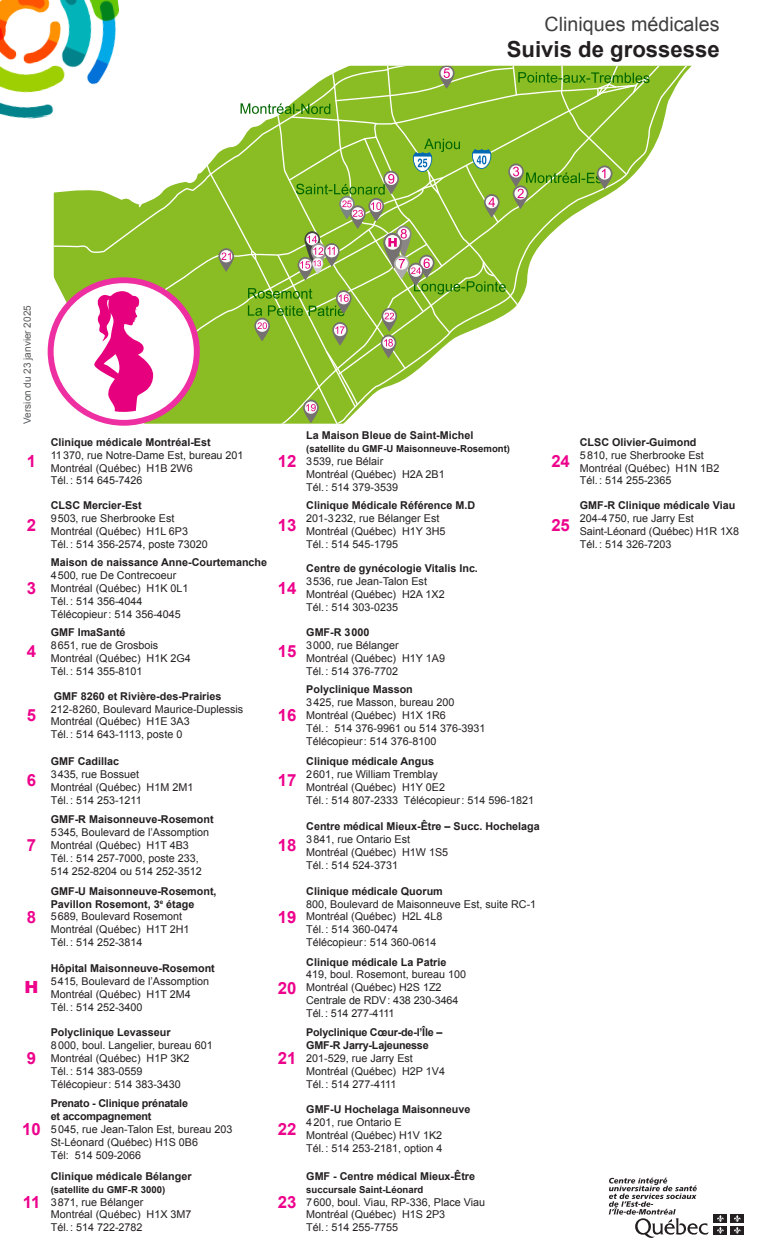
<style>
.page{position:relative;width:765px;height:1260px;background:#fff}
.page>*{position:absolute;margin:0;border:0;box-sizing:border-box;transform-origin:0 0}
.t1{font:700 22.12px "Arial";color:#231f20}
.t2{font:19.75px "Arial";color:#3e3e3f}
.t3{font:700 16.75px "Arial";color:#ed028c}
.t4{font:900 16.75px "Arial";color:#ed028c}
.t5{font:10.75px/12.9px "Arial";color:#231f20}
.t6{font:700 10.75px/12.9px "Arial";color:#231f20}
.t7{font:700 10.75px/12.9px "Arial";letter-spacing:-.02em;color:#231f20}
.t8{font:10px "Arial";color:#57585a}
.t9{font:700 9.62px "Arial";color:#231f20}
</style>
<div class="page">
<svg style="left:650px;top:66px;width:42px;height:88px"></svg>
<svg style="left:609px;top:1178px;width:100px;height:60px"></svg>
<div style="left:714px;top:1214px;width:13px;height:9px;background:#231f20"></div>
<div style="left:731px;top:1214px;width:13px;height:9px;background:#231f20"></div>
<div style="left:714px;top:1226px;width:13px;height:8px;background:#231f20"></div>
<svg style="left:717px;top:1215px;width:7px;height:19px"></svg>
<div style="left:731px;top:1226px;width:13px;height:8px;background:#231f20"></div>
<svg style="left:734px;top:1215px;width:7px;height:19px"></svg>
<img style="left:0;top:0;width:119px;height:119px">
<svg style="left:48px;top:66px;width:602px;height:360px"></svg>
<p class="t2" style="left:545px;top:11px;width:177px">Cliniques médicales</p>
<p class="t1" style="left:507px;top:35px;width:215px">Suivis de grossesse</p>
<p class="t8" style="left:21px;top:424px;width:120px;rotate:-90deg">Version du 23 janvier 2025</p>
<p class="t3" style="left:27px;top:450px;width:11px">1</p>
<p class="t6" style="left:51px;top:436px;width:161px">Clinique médicale Montréal-Est</p>
<p class="t5" style="left:51px;top:449px;width:194px">11370, rue Notre-Dame Est, bureau 201</p>
<p class="t5" style="left:51px;top:461px;width:143px">Montréal (Québec) H1B 2W6</p>
<p class="t5" style="left:51px;top:474px;width:93px">Tél.: 514 645-7426</p>
<p class="t3" style="left:278px;top:450px;width:20px">12</p>
<p class="t6" style="left:306px;top:429px;width:169px">La Maison Bleue de Saint-Michel</p>
<p class="t9" style="left:306px;top:442px;width:205px">(satellite du GMF-U Maisonneuve-Rosemont)</p>
<p class="t5" style="left:306px;top:455px;width:140px">3 539, rue Bélair<br>Montréal (Québec) H2A 2B1</p>
<p class="t5" style="left:306px;top:481px;width:93px">Tél.: 514 379-3539</p>
<p class="t3" style="left:551px;top:450px;width:20px">24</p>
<p class="t6" style="left:580px;top:436px;width:118px">CLSC Olivier-Guimond</p>
<p class="t5" style="left:580px;top:449px;width:126px">5810, rue Sherbrooke Est</p>
<p class="t5" style="left:580px;top:461px;width:141px">Montréal (Québec) H1N 1B2</p>
<p class="t5" style="left:580px;top:474px;width:93px">Tél.: 514 255-2365</p>
<p class="t3" style="left:27px;top:514px;width:11px">2</p>
<p class="t6" style="left:51px;top:499px;width:93px">CLSC Mercier-Est</p>
<p class="t5" style="left:51px;top:512px;width:139px">9 503, rue Sherbrooke Est<br>Montréal (Québec) H1L 6P3</p>
<p class="t5" style="left:51px;top:538px;width:159px">Tél.: 514 356-2574, poste 73020</p>
<p class="t3" style="left:278px;top:514px;width:20px">13</p>
<p class="t6" style="left:306px;top:499px;width:170px">Clinique Médicale Référence M.D</p>
<p class="t5" style="left:306px;top:512px;width:135px">201-3232, rue Bélanger Est</p>
<p class="t5" style="left:306px;top:525px;width:141px">Montréal (Québec) H1Y 3H5</p>
<p class="t5" style="left:306px;top:538px;width:93px">Tél.: 514 545-1795</p>
<p class="t3" style="left:551px;top:514px;width:20px">25</p>
<p class="t6" style="left:580px;top:499px;width:157px">GMF-R Clinique médicale Viau</p>
<p class="t5" style="left:580px;top:512px;width:115px">204-4750, rue Jarry Est</p>
<p class="t5" style="left:580px;top:525px;width:161px">Saint-Léonard (Québec) H1R 1X8</p>
<p class="t5" style="left:580px;top:538px;width:93px">Tél.: 514 326-7203</p>
<p class="t3" style="left:27px;top:577px;width:11px">3</p>
<p class="t6" style="left:51px;top:556px;width:218px">Maison de naissance Anne-Courtemanche</p>
<p class="t5" style="left:51px;top:569px;width:139px">4 500, rue De Contrecoeur<br>Montréal (Québec) H1K 0L1</p>
<p class="t5" style="left:51px;top:595px;width:132px">Tél.: 514 356-4044<br>Télécopieur: 514 356-4045</p>
<p class="t3" style="left:278px;top:577px;width:20px">14</p>
<p class="t6" style="left:306px;top:563px;width:173px">Centre de gynécologie Vitalis Inc.</p>
<p class="t5" style="left:306px;top:575px;width:122px">3 536, rue Jean-Talon Est</p>
<p class="t5" style="left:306px;top:588px;width:140px">Montréal (Québec) H2A 1X2</p>
<p class="t5" style="left:306px;top:601px;width:93px">Tél.: 514 303-0235</p>
<p class="t3" style="left:27px;top:640px;width:11px">4</p>
<p class="t6" style="left:51px;top:626px;width:76px">GMF ImaSanté</p>
<p class="t5" style="left:51px;top:639px;width:142px">8 651, rue de Grosbois<br>Montréal (Québec) H1K 2G4</p>
<p class="t5" style="left:51px;top:664px;width:93px">Tél.: 514 355-8101</p>
<p class="t3" style="left:278px;top:640px;width:20px">15</p>
<p class="t6" style="left:306px;top:626px;width:65px">GMF-R 3 000</p>
<p class="t5" style="left:306px;top:639px;width:140px">3 000, rue Bélanger<br>Montréal (Québec) H1Y 1A9</p>
<p class="t5" style="left:306px;top:664px;width:93px">Tél.: 514 376-7702</p>
<p class="t3" style="left:27px;top:704px;width:11px">5</p>
<p class="t6" style="left:54px;top:690px;width:169px">GMF 8260 et Rivière-des-Prairies</p>
<p class="t5" style="left:51px;top:702px;width:194px">212-8 260, Boulevard Maurice-Duplessis<br>Montréal (Québec) H1E 3A3</p>
<p class="t5" style="left:51px;top:728px;width:133px">Tél.: 514 643-1113, poste 0</p>
<p class="t3" style="left:278px;top:704px;width:20px">16</p>
<p class="t6" style="left:306px;top:683px;width:108px">Polyclinique Masson</p>
<p class="t5" style="left:306px;top:696px;width:150px">3425, rue Masson, bureau 200</p>
<p class="t5" style="left:306px;top:709px;width:141px">Montréal (Québec) H1X 1R6</p>
<p class="t5" style="left:306px;top:722px;width:181px">Tél.: 514 376-9961 ou 514 376-3931</p>
<p class="t5" style="left:306px;top:735px;width:132px">Télécopieur: 514 376-8100</p>
<p class="t3" style="left:27px;top:769px;width:11px">6</p>
<p class="t6" style="left:51px;top:755px;width:70px">GMF Cadillac</p>
<p class="t5" style="left:51px;top:768px;width:144px">3 435, rue Bossuet<br>Montréal (Québec) H1M 2M1</p>
<p class="t5" style="left:51px;top:793px;width:93px">Tél.: 514 253-1211</p>
<p class="t3" style="left:278px;top:769px;width:20px">17</p>
<p class="t6" style="left:306px;top:755px;width:129px">Clinique médicale Angus</p>
<p class="t5" style="left:306px;top:768px;width:140px">2 601, rue William Tremblay<br>Montréal (Québec) H1Y 0E2</p>
<p class="t5" style="left:306px;top:793px;width:229px">Tél.: 514 807-2333 Télécopieur: 514 596-1821</p>
<p class="t3" style="left:27px;top:834px;width:11px">7</p>
<p class="t6" style="left:51px;top:813px;width:164px">GMF-R Maisonneuve-Rosemont</p>
<p class="t5" style="left:51px;top:826px;width:160px">5 345, Boulevard de l’Assomption<br>Montréal (Québec) H1T 4B3</p>
<p class="t5" style="left:51px;top:852px;width:150px">Tél.: 514 257-7000, poste 233,</p>
<p class="t5" style="left:51px;top:865px;width:152px">514 252-8204 ou 514 252-3512</p>
<p class="t3" style="left:278px;top:834px;width:20px">18</p>
<p class="t6" style="left:306px;top:820px;width:235px">Centre médical Mieux-Être – Succ. Hochelaga</p>
<p class="t5" style="left:306px;top:833px;width:143px">3841, rue Ontario Est<br>Montréal (Québec) H1W 1S5</p>
<p class="t5" style="left:306px;top:859px;width:93px">Tél.: 514 524-3731</p>
<p class="t3" style="left:27px;top:906px;width:11px">8</p>
<p class="t6" style="left:51px;top:885px;width:167px">GMF-U Maisonneuve-Rosemont,<br>Pavillon Rosemont, 3<sup>e</sup> étage</p>
<p class="t5" style="left:51px;top:910px;width:140px">5 689, Boulevard Rosemont<br>Montréal (Québec) H1T 2H1</p>
<p class="t5" style="left:51px;top:936px;width:93px">Tél.: 514 252-3814</p>
<p class="t3" style="left:278px;top:906px;width:20px">19</p>
<p class="t6" style="left:306px;top:885px;width:138px">Clinique médicale Quorum</p>
<p class="t5" style="left:306px;top:897px;width:232px">800, Boulevard de Maisonneuve Est, suite RC-1<br>Montréal (Québec) H2L 4L8</p>
<p class="t5" style="left:306px;top:923px;width:93px">Tél.: 514 360-0474</p>
<p class="t5" style="left:306px;top:936px;width:132px">Télécopieur: 514 360-0614</p>
<p class="t4" style="left:25px;top:975px;width:15px">H</p>
<p class="t6" style="left:51px;top:962px;width:166px">Hôpital Maisonneuve-Rosemont</p>
<p class="t5" style="left:51px;top:975px;width:160px">5 415, Boulevard de l’Assomption<br>Montréal (Québec) H1T 2M4</p>
<p class="t5" style="left:51px;top:1001px;width:93px">Tél.: 514 252-3400</p>
<p class="t3" style="left:278px;top:977px;width:20px">20</p>
<p class="t6" style="left:306px;top:956px;width:142px">Clinique médicale La Patrie</p>
<p class="t5" style="left:306px;top:968px;width:161px">419, boul. Rosemont, bureau 100</p>
<p class="t5" style="left:306px;top:981px;width:137px">Montréal (Québec) H2S 1Z2</p>
<p class="t5" style="left:306px;top:994px;width:154px">Centrale de RDV: 438 230-3464<br>Tél.: 514 277-4111</p>
<p class="t3" style="left:27px;top:1047px;width:11px">9</p>
<p class="t6" style="left:51px;top:1026px;width:121px">Polyclinique Levasseur</p>
<p class="t5" style="left:51px;top:1039px;width:163px">8000, boul. Langelier, bureau 601</p>
<p class="t5" style="left:51px;top:1052px;width:140px">Montréal (Québec) H1P 3K2</p>
<p class="t5" style="left:51px;top:1065px;width:93px">Tél.: 514 383-0559</p>
<p class="t5" style="left:51px;top:1077px;width:132px">Télécopieur: 514 383-3430</p>
<p class="t3" style="left:278px;top:1047px;width:20px">21</p>
<p class="t7" style="left:306px;top:1026px;width:138px">Polyclinique Cœur-de-l’Île –<br>GMF-R Jarry-Lajeunesse</p>
<p class="t5" style="left:306px;top:1052px;width:140px">201-529, rue Jarry Est<br>Montréal (Québec) H2P 1V4</p>
<p class="t5" style="left:306px;top:1077px;width:92px">Tél.: 514 277-4111</p>
<p class="t3" style="left:22px;top:1118px;width:20px">10</p>
<p class="t7" style="left:51px;top:1097px;width:139px">Prenato - Clinique prénatale et accompagnement</p>
<p class="t5" style="left:51px;top:1123px;width:183px">5045, rue Jean-Talon Est, bureau 203</p>
<p class="t5" style="left:51px;top:1136px;width:149px">St-Léonard (Québec) H1S 0B6</p>
<p class="t5" style="left:51px;top:1149px;width:92px">Tél: 514 509-2066</p>
<p class="t3" style="left:278px;top:1118px;width:20px">22</p>
<p class="t6" style="left:306px;top:1104px;width:166px">GMF-U Hochelaga Maisonneuve</p>
<p class="t5" style="left:306px;top:1116px;width:97px">4201, rue Ontario E</p>
<p class="t5" style="left:306px;top:1129px;width:137px">Montréal (Québec) H1V 1K2</p>
<p class="t5" style="left:306px;top:1142px;width:138px">Tél.: 514 253-2181, option 4</p>
<p class="t3" style="left:23px;top:1191px;width:19px">11</p>
<p class="t6" style="left:51px;top:1170px;width:142px">Clinique médicale Bélanger</p>
<p class="t9" style="left:51px;top:1183px;width:116px">(satellite du GMF-R 3000)</p>
<p class="t5" style="left:51px;top:1195px;width:142px">3 871, rue Bélanger<br>Montréal (Québec) H1X 3M7</p>
<p class="t5" style="left:51px;top:1221px;width:93px">Tél.: 514 722-2782</p>
<p class="t3" style="left:278px;top:1191px;width:20px">23</p>
<p class="t6" style="left:306px;top:1170px;width:170px">GMF - Centre médical Mieux-Être</p>
<p class="t9" style="left:306px;top:1183px;width:119px">succursale Saint-Léonard</p>
<p class="t5" style="left:306px;top:1195px;width:180px">7600, boul. Viau, RP-336, Place Viau</p>
<p class="t5" style="left:306px;top:1208px;width:140px">Montréal (Québec) H1S 2P3</p>
<p class="t5" style="left:306px;top:1221px;width:93px">Tél.: 514 255-7755</p>
</div>
